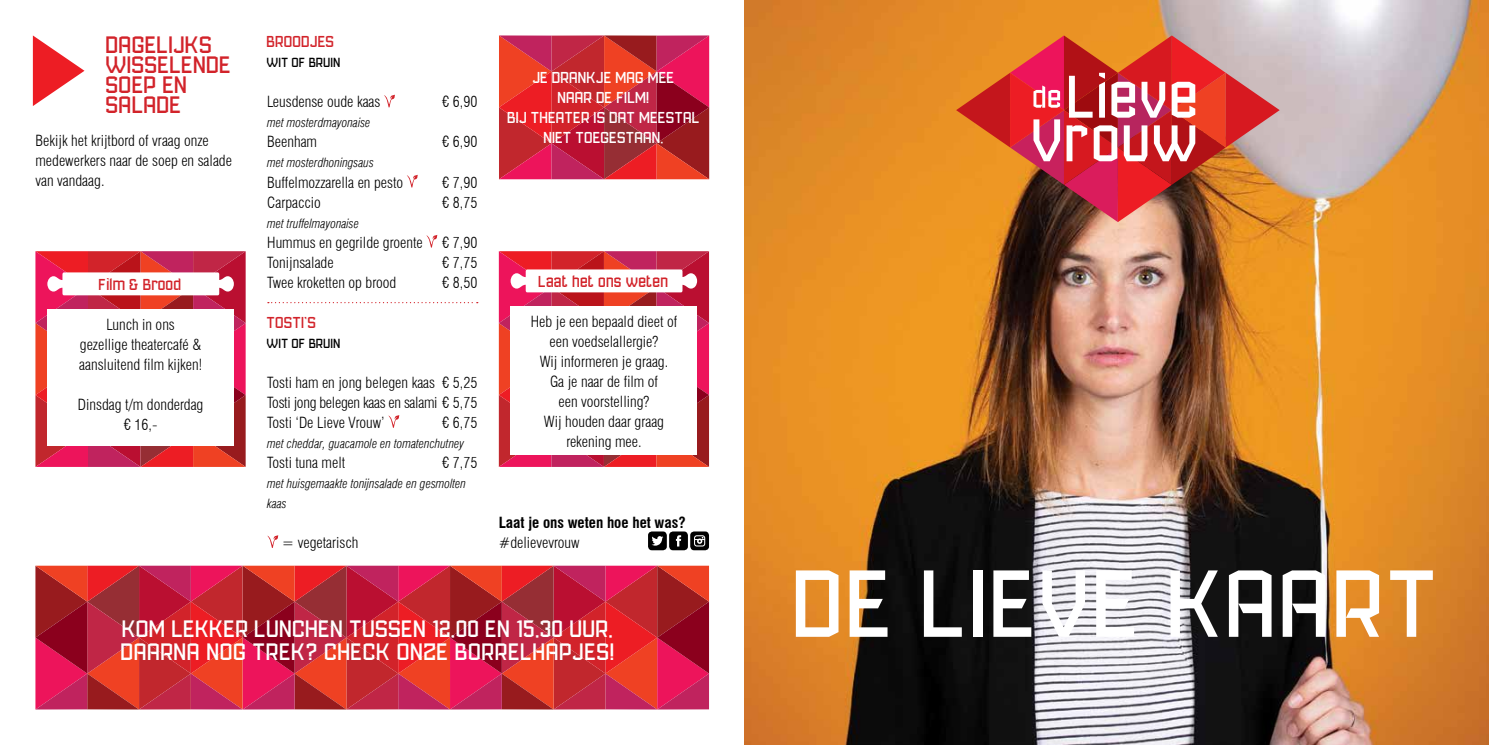
<style>
.page{position:relative;width:1489px;height:745px;background:#fff}
.page>*{position:absolute;margin:0;border:0;box-sizing:border-box;transform-origin:0 0}
.t1{font:90px "De Lieve Vrouw";letter-spacing:.02em;color:#fff}
.t2{font:22.5px/22.5px "De Lieve Vrouw";letter-spacing:.01em;color:#fff}
.t3{font:22.5px/20px "De Lieve Vrouw";color:#d2232a}
.t4{font:300 condensed 15px/20px "Swiss 721 BT";color:#000;text-align:center}
.t5{font:15px/20px "De Lieve Vrouw";letter-spacing:-.005em;color:#fff;text-align:center}
.t6{font:15px "De Lieve Vrouw";color:#d2232a}
.t7{font:700 condensed 15px "Swiss 721 BT";color:#000}
.t8{font:italic 300 condensed 12.5px/20px "Swiss 721 BT";color:#000}
.t9{font:12.5px "De Lieve Vrouw";color:#000}
</style>
<div class="page">
<svg style="left:35px;top:565px;width:674px;height:144px;background:#c62537"></svg>
<svg style="left:499px;top:35px;width:210px;height:144px;background:#c72635"></svg>
<img style="left:744px;top:0;width:744px;height:744px">
<svg style="left:33px;top:35px;width:51px;height:71px"></svg>
<svg style="left:268px;top:302px;width:210px;height:1px"></svg>
<svg style="left:384px;top:95px;width:11px;height:12px"></svg>
<svg style="left:407px;top:175px;width:11px;height:12px"></svg>
<svg style="left:426px;top:235px;width:11px;height:12px"></svg>
<svg style="left:388px;top:415px;width:11px;height:12px"></svg>
<svg style="left:267px;top:535px;width:11px;height:12px"></svg>
<svg style="left:499px;top:251px;width:210px;height:215px"></svg>
<svg style="left:35px;top:251px;width:211px;height:215px"></svg>
<div style="left:669px;top:531px;width:19px;height:19px;background:#000;border-radius:4px"></div>
<div style="left:648px;top:531px;width:18px;height:19px;background:#000;border-radius:4px"></div>
<div style="left:690px;top:531px;width:19px;height:19px;background:#000;border-radius:4px"></div>
<svg style="left:676px;top:535px;width:5px;height:11px"></svg>
<svg style="left:651px;top:536px;width:12px;height:9px"></svg>
<svg style="left:694px;top:535px;width:11px;height:11px"></svg>
<svg style="left:956px;top:35px;width:323px;height:187px;background:#cf6149"></svg>
<h2 class="t3" style="left:106px;top:35px;width:127px">DAGELIJKS<br>WISSELENDE<br>SOEP EN<br>SALADE</h2>
<p class="t4" style="left:35px;top:130px;width:198px;text-align:left">Bekijk het krijtbord of vraag onze medewerkers naar de soep en salade van vandaag.</p>
<p class="t6" style="left:99px;top:275px;width:84px">Film &amp; Brood</p>
<p class="t4" style="left:79px;top:314px;width:125px">Lunch in ons<br>gezellige theatercafé &amp; aansluitend film kijken!</p>
<p class="t4" style="left:78px;top:394px;width:127px">Dinsdag t/m donderdag € 16,-</p>
<p class="t6" style="left:267px;top:33px;width:69px">BROODJES</p>
<p class="t9" style="left:267px;top:55px;width:75px">WIT OF BRUIN</p>
<p class="t4" style="left:267px;top:92px;width:115px">Leusdense oude kaas</p>
<p class="t4" style="left:442px;top:92px;width:37px">€ 6,90</p>
<p class="t8" style="left:267px;top:113px;width:105px">met mosterdmayonaise</p>
<p class="t4" style="left:267px;top:132px;width:51px">Beenham</p>
<p class="t4" style="left:442px;top:132px;width:37px">€ 6,90</p>
<p class="t8" style="left:267px;top:153px;width:108px">met mosterdhoningsaus</p>
<p class="t4" style="left:267px;top:172px;width:137px">Buffelmozzarella en pesto</p>
<p class="t4" style="left:442px;top:172px;width:37px">€ 7,90</p>
<p class="t4" style="left:267px;top:192px;width:55px">Carpaccio</p>
<p class="t4" style="left:442px;top:192px;width:37px">€ 8,75</p>
<p class="t8" style="left:267px;top:213px;width:93px">met truffelmayonaise</p>
<p class="t4" style="left:267px;top:232px;width:157px">Hummus en gegrilde groente</p>
<p class="t4" style="left:442px;top:232px;width:37px">€ 7,90</p>
<p class="t4" style="left:267px;top:252px;width:68px">Tonijnsalade</p>
<p class="t4" style="left:442px;top:252px;width:37px">€ 7,75</p>
<p class="t4" style="left:267px;top:272px;width:130px">Twee kroketten op brood</p>
<p class="t4" style="left:442px;top:272px;width:37px">€ 8,50</p>
<p class="t6" style="left:267px;top:313px;width:51px">TOSTI’S</p>
<p class="t9" style="left:267px;top:335px;width:75px">WIT OF BRUIN</p>
<p class="t4" style="left:267px;top:372px;width:212px;text-align:justify">Tosti ham en jong belegen kaas € 5,25<br>Tosti jong belegen kaas en salami € 5,75<br>Tosti ‘De Lieve Vrouw’</p>
<p class="t4" style="left:442px;top:412px;width:37px">€ 6,75</p>
<p class="t8" style="left:267px;top:433px;width:198px">met cheddar, guacamole en tomatenchutney</p>
<p class="t4" style="left:267px;top:452px;width:79px">Tosti tuna melt</p>
<p class="t4" style="left:442px;top:452px;width:37px">€ 7,75</p>
<p class="t8" style="left:267px;top:473px;width:200px">met huisgemaakte tonijnsalade en gesmolten kaas</p>
<p class="t4" style="left:282px;top:532px;width:78px">= vegetarisch</p>
<p class="t5" style="left:508px;top:68px;width:194px">JE DRANKJE MAG MEE<br>NAAR DE FILM!<br>BIJ THEATER IS DAT MEESTAL<br>NIET TOEGESTAAN.</p>
<p class="t6" style="left:539px;top:272px;width:132px">Laat het ons weten</p>
<p class="t4" style="left:530px;top:311px;width:148px">Heb je een bepaald dieet of een voedselallergie?<br>Wij informeren je graag.<br>Ga je naar de film of<br>een voorstelling?<br>Wij houden daar graag rekening mee.</p>
<p class="t7" style="left:499px;top:513px;width:188px">Laat je ons weten hoe het was?</p>
<p class="t4" style="left:499px;top:532px;width:82px">#delievevrouw</p>
<h2 class="t2" style="left:121px;top:617px;width:495px">KOM LEKKER LUNCHEN TUSSEN 12.00 EN 15.30 UUR.<br>DAARNA NOG TREK? CHECK ONZE BORRELHAPJES!</h2>
<h1 class="t1" style="left:795px;top:548px;width:648px">DE LIEVE KAART</h1>
</div>
